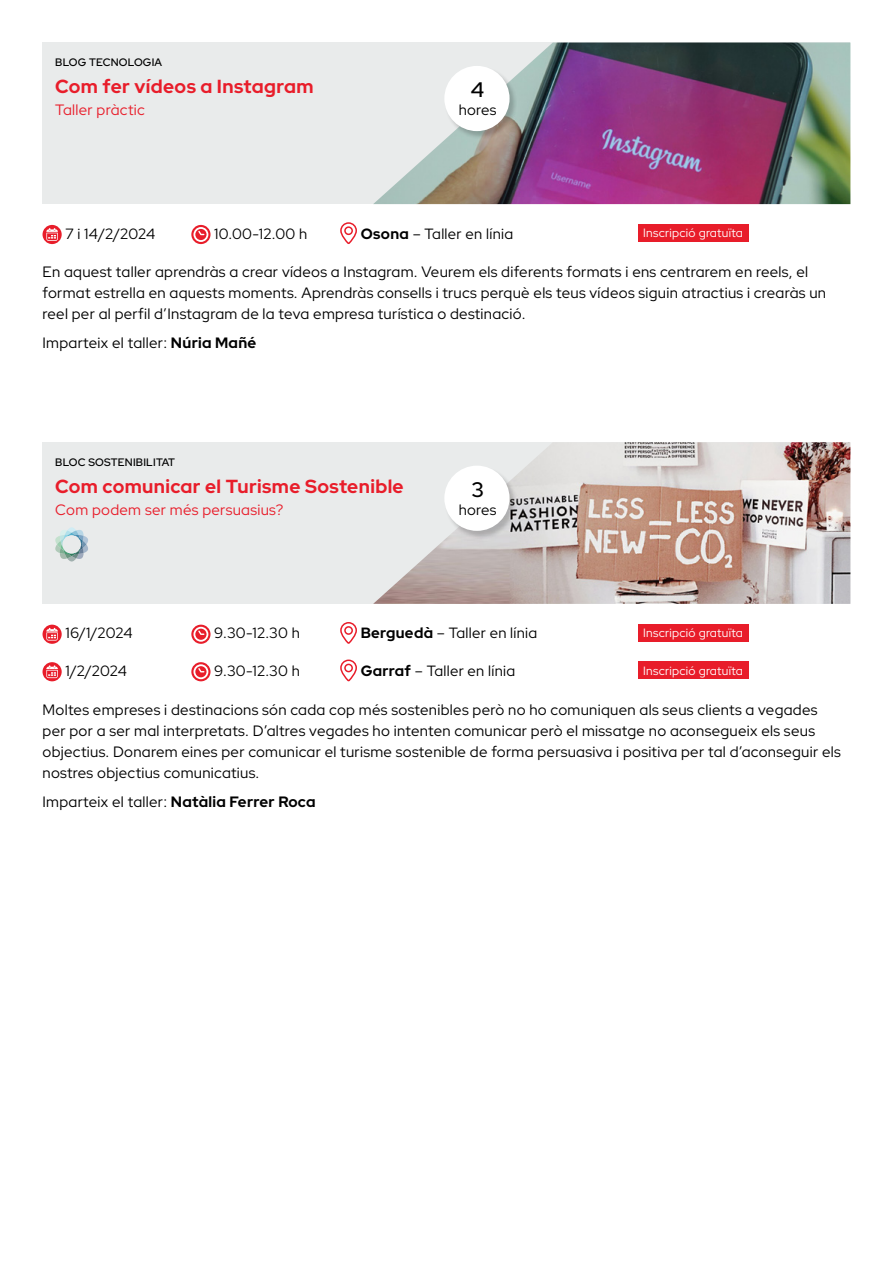
<style>
.page{position:relative;width:893px;height:1263px;background:#fff}
.page>*{position:absolute;margin:0;border:0;box-sizing:border-box;transform-origin:0 0}
.t1{font:600 21px "Red Hat Display";color:#000}
.t2{font:700 18.9px "Red Hat Display";letter-spacing:.02em;color:#e81d2a}
.t3{font:15px/21px "Red Hat Display";letter-spacing:.02em;color:#000}
.t4{font:15px "Red Hat Display";letter-spacing:.02em;color:#e81d2a}
.t5{font:14.85px "Red Hat Display";letter-spacing:.02em;color:#000}
.t6{font:12px "Red Hat Display";letter-spacing:.02em;color:#fff}
.t7{font:600 10.8px "Red Hat Display";letter-spacing:.02em;color:#000}
.s1{font-weight:700}
</style>
<div class="page">
<div style="left:43px;top:43px;width:807px;height:161px;background:#e9ebeb"></div>
<img style="left:373px;top:43px;width:477px;height:161px">
<div style="left:43px;top:225px;width:19px;height:19px;background:#e81d2a;border-radius:50%"></div>
<svg style="left:46px;top:228px;width:12px;height:13px"></svg>
<svg style="left:191px;top:225px;width:20px;height:19px"></svg>
<svg style="left:193px;top:227px;width:15px;height:15px"></svg>
<svg style="left:340px;top:222px;width:17px;height:22px"></svg>
<div style="left:638px;top:225px;width:110px;height:17px;background:#e81d2a"></div>
<div style="left:445px;top:66px;width:73px;height:74px;background:#000;opacity:.2"></div>
<div style="left:444px;top:66px;width:66px;height:65px;background:#fff;border-radius:50%"></div>
<div style="left:43px;top:442px;width:807px;height:162px;background:#e9ebeb"></div>
<img style="left:373px;top:442px;width:477px;height:162px">
<svg style="left:43px;top:625px;width:19px;height:19px"></svg>
<svg style="left:46px;top:628px;width:12px;height:13px"></svg>
<svg style="left:191px;top:625px;width:20px;height:19px"></svg>
<svg style="left:193px;top:627px;width:15px;height:15px"></svg>
<svg style="left:340px;top:622px;width:17px;height:22px"></svg>
<div style="left:638px;top:624px;width:110px;height:17px;background:#e81d2a"></div>
<svg style="left:43px;top:662px;width:19px;height:19px"></svg>
<svg style="left:46px;top:665px;width:12px;height:13px"></svg>
<svg style="left:191px;top:662px;width:20px;height:19px"></svg>
<svg style="left:193px;top:664px;width:15px;height:15px"></svg>
<svg style="left:340px;top:659px;width:17px;height:23px"></svg>
<div style="left:638px;top:662px;width:110px;height:17px;background:#e81d2a"></div>
<div style="left:445px;top:466px;width:73px;height:73px;background:#000;opacity:.2"></div>
<div style="left:444px;top:466px;width:66px;height:65px;background:#fff;border-radius:50%"></div>
<div style="left:67px;top:527px;width:9px;height:6px;background:#d0ecf4;border-radius:50%"></div>
<div style="left:67px;top:556px;width:9px;height:5px;background:#a0b0ae;border-radius:50%"></div>
<svg style="left:55px;top:530px;width:33px;height:29px"></svg>
<p class="t7" style="left:55px;top:55px;width:108px">BLOG TECNOLOGIA</p>
<p class="t2" style="left:55px;top:74px;width:260px">Com fer vídeos a Instagram</p>
<p class="t4" style="left:55px;top:100px;width:91px">Taller pràctic</p>
<h1 class="t1" style="left:471px;top:76px;width:15px">4</h1>
<p class="t5" style="left:459px;top:100px;width:39px">hores</p>
<p class="t5" style="left:65px;top:224px;width:91px">7 i 14/2/2024</p>
<p class="t5" style="left:214px;top:224px;width:94px">10.00-12.00 h</p>
<p class="t5" style="left:361px;top:224px;width:154px"><span class="s1">Osona</span> – Taller en línia</p>
<p class="t6" style="left:643px;top:225px;width:101px">Inscripció gratuïta</p>
<p class="t3" style="left:43px;top:261px;width:785px">En aquest taller aprendràs a crear vídeos a Instagram. Veurem els diferents formats i ens centrarem en reels, el format estrella en aquests moments. Aprendràs consells i trucs perquè els teus vídeos siguin atractius i crearàs un reel per al perfil d’Instagram de la teva empresa turística o destinació.</p>
<p class="t3" style="left:43px;top:332px;width:215px">Imparteix el taller: <span class="s1">Núria Mañé</span></p>
<p class="t7" style="left:55px;top:455px;width:121px">BLOC SOSTENIBILITAT</p>
<p class="t2" style="left:55px;top:474px;width:350px">Com comunicar el Turisme Sostenible</p>
<p class="t4" style="left:55px;top:500px;width:230px">Com podem ser més persuasius?</p>
<h1 class="t1" style="left:471px;top:476px;width:14px">3</h1>
<p class="t5" style="left:459px;top:500px;width:39px">hores</p>
<p class="t5" style="left:65px;top:623px;width:69px">16/1/2024</p>
<p class="t5" style="left:214px;top:623px;width:87px">9.30-12.30 h</p>
<p class="t5" style="left:361px;top:623px;width:178px"><span class="s1">Berguedà</span> – Taller en línia</p>
<p class="t6" style="left:643px;top:625px;width:101px">Inscripció gratuïta</p>
<p class="t5" style="left:65px;top:661px;width:63px">1/2/2024</p>
<p class="t5" style="left:214px;top:661px;width:87px">9.30-12.30 h</p>
<p class="t5" style="left:361px;top:661px;width:156px"><span class="s1">Garraf</span> – Taller en línia</p>
<p class="t6" style="left:643px;top:663px;width:101px">Inscripció gratuïta</p>
<p class="t3" style="left:43px;top:699px;width:800px">Moltes empreses i destinacions són cada cop més sostenibles però no ho comuniquen als seus clients a vegades per por a ser mal interpretats. D’altres vegades ho intenten comunicar però el missatge no aconsegueix els seus objectius. Donarem eines per comunicar el turisme sostenible de forma persuasiva i positiva per tal d’aconseguir els nostres objectius comunicatius.</p>
<p class="t3" style="left:43px;top:791px;width:274px">Imparteix el taller: <span class="s1">Natàlia Ferrer Roca</span></p>
</div>
